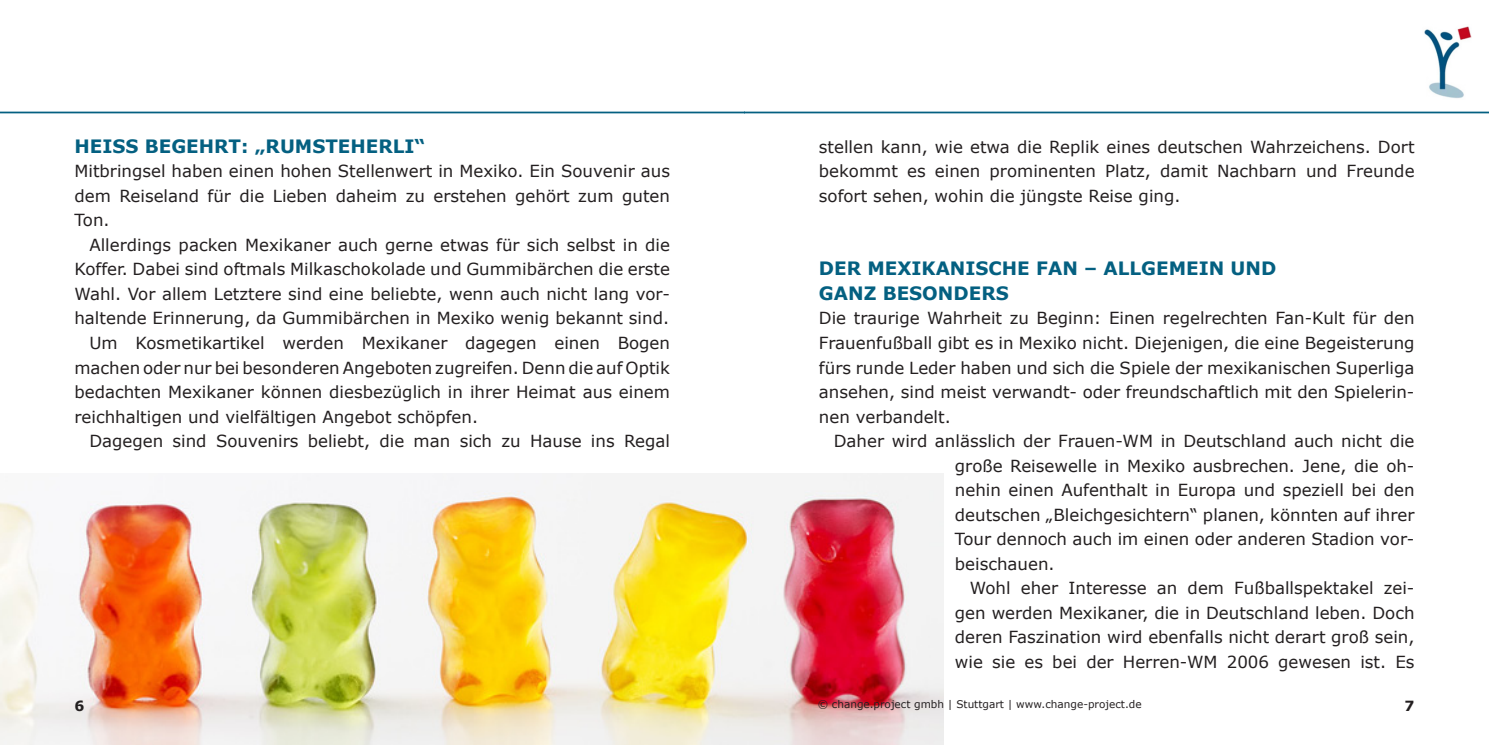
<style>
.page{position:relative;width:1489px;height:745px;background:#fff}
.page>*{position:absolute;margin:0;border:0;box-sizing:border-box;transform-origin:0 0}
.t1{font:700 18.38px/24.5px "Verdana";color:#046081}
.t2{font:16.62px/24.5px "Verdana";color:#231f20;text-align:justify}
.t3{font:700 14px "Verdana";color:#231f20}
.t4{font:10.5px "Verdana";color:#231f20}
</style>
<div class="page">
<hr style="left:0;top:111px;width:744px;height:2px;background:#046081">
<img style="left:1424px;top:26px;width:47px;height:73px">
<hr style="left:744px;top:111px;width:744px;height:2px;background:#046081">
<img style="left:0;top:473px;width:943px;height:271px">
<p class="t1" style="left:74px;top:134px;width:352px">HEISS BEGEHRT: „RUMSTEHERLI“</p>
<p class="t2" style="left:74px;top:159px;width:597px">Mitbringsel haben einen hohen Stellenwert in Mexiko. Ein Souvenir aus dem Reiseland für die Lieben daheim zu erstehen gehört zum guten Ton.</p>
<p class="t2" style="left:74px;top:233px;width:597px;text-indent:15px">Allerdings packen Mexikaner auch gerne etwas für sich selbst in die Koffer. Dabei sind oftmals Milkaschokolade und Gummibärchen die erste Wahl. Vor allem Letztere sind eine beliebte, wenn auch nicht lang vor&shy;haltende Erinnerung, da Gummibärchen in Mexiko wenig bekannt sind.</p>
<p class="t2" style="left:74px;top:331px;width:597px;text-indent:15px">Um Kosmetikartikel werden Mexikaner dagegen einen Bogen machen oder nur bei besonderen Angeboten zugreifen. Denn die auf Optik bedachten Mexikaner können diesbezüglich in ihrer Heimat aus einem reichhaltigen und vielfältigen Angebot schöpfen.</p>
<p class="t2" style="left:89px;top:429px;width:582px">Dagegen sind Souvenirs beliebt, die man sich zu Hause ins Regal</p>
<p class="t2" style="left:819px;top:135px;width:597px">stellen kann, wie etwa die Replik eines deutschen Wahrzeichens. Dort bekommt es einen prominenten Platz, damit Nachbarn und Freunde sofort sehen, wohin die jüngste Reise ging.</p>
<p class="t1" style="left:819px;top:256px;width:459px">DER MEXIKANISCHE FAN – ALLGEMEIN UND<br>GANZ BESONDERS</p>
<p class="t2" style="left:819px;top:306px;width:597px">Die traurige Wahrheit zu Beginn: Einen regelrechten Fan-Kult für den Frauenfußball gibt es in Mexiko nicht. Diejenigen, die eine Begeisterung fürs runde Leder haben und sich die Spiele der mexikanischen Superliga ansehen, sind meist verwandt- oder freundschaftlich mit den Spielerin&shy;nen verbandelt.</p>
<p class="t2" style="left:954px;top:429px;width:461px;text-indent:-121px">Daher wird anlässlich der Frauen-WM in Deutschland auch nicht die große Reisewelle in Mexiko ausbrechen. Jene, die oh&shy;nehin einen Aufenthalt in Europa und speziell bei den deutschen „Bleichgesichtern“ planen, könnten auf ihrer Tour dennoch auch im einen oder anderen Stadion vor&shy;beischauen.</p>
<p class="t2" style="left:954px;top:576px;width:461px;text-indent:15px">Wohl eher Interesse an dem Fußballspektakel zei&shy;gen werden Mexikaner, die in Deutschland leben. Doch deren Faszination wird ebenfalls nicht derart groß sein, wie sie es bei der Herren-WM 2006 gewesen ist. Es</p>
<p class="t3" style="left:74px;top:696px;width:11px">6</p>
<p class="t4" style="left:817px;top:697px;width:325px">© change.project gmbh | Stuttgart | www.change-project.de</p>
<p class="t3" style="left:1404px;top:696px;width:11px">7</p>
</div>
